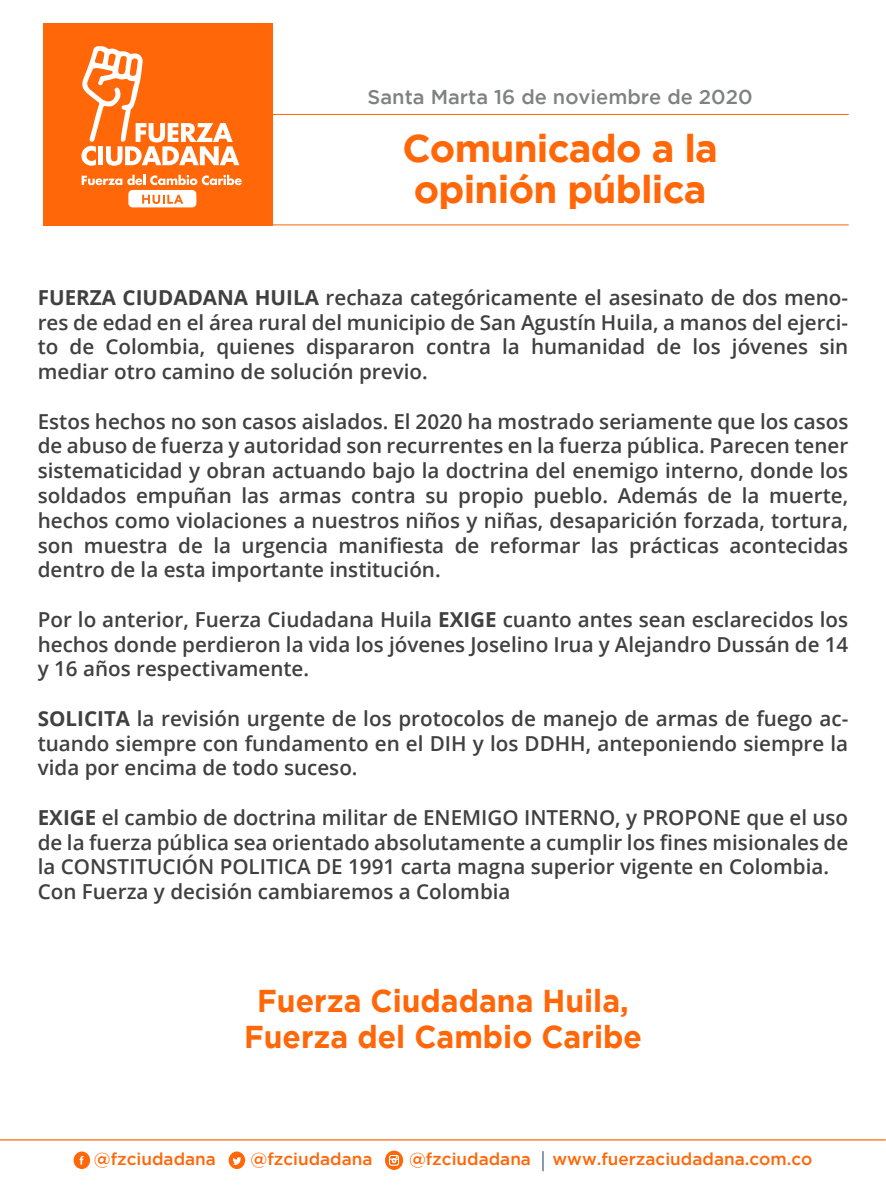
<style>
.page{position:relative;width:886px;height:1196px;background:#fff}
.page>*{position:absolute;margin:0;border:0;box-sizing:border-box;transform-origin:0 0}
.t1{font:700 38.5px/41.2px "Gotham";letter-spacing:-.02em;color:#ff6708}
.t2{font:700 31.5px/36.1px "Gotham";color:#ff6708;text-align:center;scale:.96 1}
.t3{font:600 20.62px/24.8px "Open Sans";color:#404041;text-align:justify}
.t4{font:500 20.12px "Gotham";color:#808184}
.t5{font:500 17.12px "Gotham";color:#ff6708}
.s1{font-weight:700}
</style>
<div class="page">
<div style="left:43px;top:23px;width:230px;height:202px;background:#ff6708"></div>
<hr style="left:0;top:1139px;width:886px;height:1px;background:#ff6708">
<svg style="left:74px;top:1151px;width:16px;height:17px"></svg>
<svg style="left:229px;top:1151px;width:16px;height:17px"></svg>
<svg style="left:385px;top:1150px;width:18px;height:19px"></svg>
<svg style="left:543px;top:1151px;width:1px;height:20px"></svg>
<hr style="left:52px;top:114px;width:797px;height:1px;background:#ff6708">
<hr style="left:52px;top:224px;width:797px;height:1px;background:#ff6708">
<div style="left:128px;top:190px;width:68px;height:17px;background:#fff;border-radius:4px"></div>
<svg style="left:81px;top:46px;width:158px;height:120px"></svg>
<svg style="left:82px;top:175px;width:160px;height:10px"></svg>
<svg style="left:142px;top:195px;width:41px;height:9px"></svg>
<p class="t4" style="left:368px;top:85px;width:386px">Santa Marta 16 de noviembre de 2020</p>
<h1 class="t1" style="left:402px;top:127px;width:317px">Comunicado a la opinión pública</h1>
<p class="t3" style="left:38px;top:284px;width:812px"><span class="s1">FUERZA CIUDADANA HUILA</span> rechaza categóricamente el asesinato de dos meno&shy;res de edad en el área rural del municipio de San Agustín Huila, a manos del ejerci&shy;to de Colombia, quienes dispararon contra la humanidad de los jóvenes sin mediar otro camino de solución previo.</p>
<p class="t3" style="left:38px;top:408px;width:812px">Estos hechos no son casos aislados. El 2020 ha mostrado seriamente que los casos de abuso de fuerza y autoridad son recurrentes en la fuerza pública. Parecen tener sistematicidad y obran actuando bajo la doctrina del enemigo interno, donde los soldados empuñan las armas contra su propio pueblo. Además de la muerte, hechos como violaciones a nuestros niños y niñas, desaparición forzada, tortura, son muestra de la urgencia manifiesta de reformar las prácticas acontecidas dentro de la esta importante institución.</p>
<p class="t3" style="left:38px;top:606px;width:812px">Por lo anterior, Fuerza Ciudadana Huila <span class="s1">EXIGE</span> cuanto antes sean esclarecidos los hechos donde perdieron la vida los jóvenes Joselino Irua y Alejandro Dussán de 14 y 16 años respectivamente.</p>
<p class="t3" style="left:38px;top:705px;width:812px"><span class="s1">SOLICITA</span> la revisión urgente de los protocolos de manejo de armas de fuego ac&shy;tuando siempre con fundamento en el DIH y los DDHH, anteponiendo siempre la vida por encima de todo suceso.</p>
<p class="t3" style="left:38px;top:804px;width:812px;text-align:left"><span class="s1">EXIGE</span> el cambio de doctrina militar de ENEMIGO INTERNO, y PROPONE que el uso de la fuerza pública sea orientado absolutamente a cumplir los fines misionales de la CONSTITUCIÓN POLITICA DE 1991 carta magna superior vigente en Colombia.<br>Con Fuerza y decisión cambiaremos a Colombia</p>
<h2 class="t2" style="left:244px;top:981px;width:416px">Fuerza Ciudadana Huila,<br>Fuerza del Cambio Caribe</h2>
<p class="t5" style="left:94px;top:1149px;width:124px">@fzciudadana</p>
<p class="t5" style="left:251px;top:1149px;width:124px">@fzciudadana</p>
<p class="t5" style="left:409px;top:1149px;width:124px">@fzciudadana</p>
<p class="t5" style="left:552px;top:1149px;width:261px">www.fuerzaciudadana.com.co</p>
</div>
